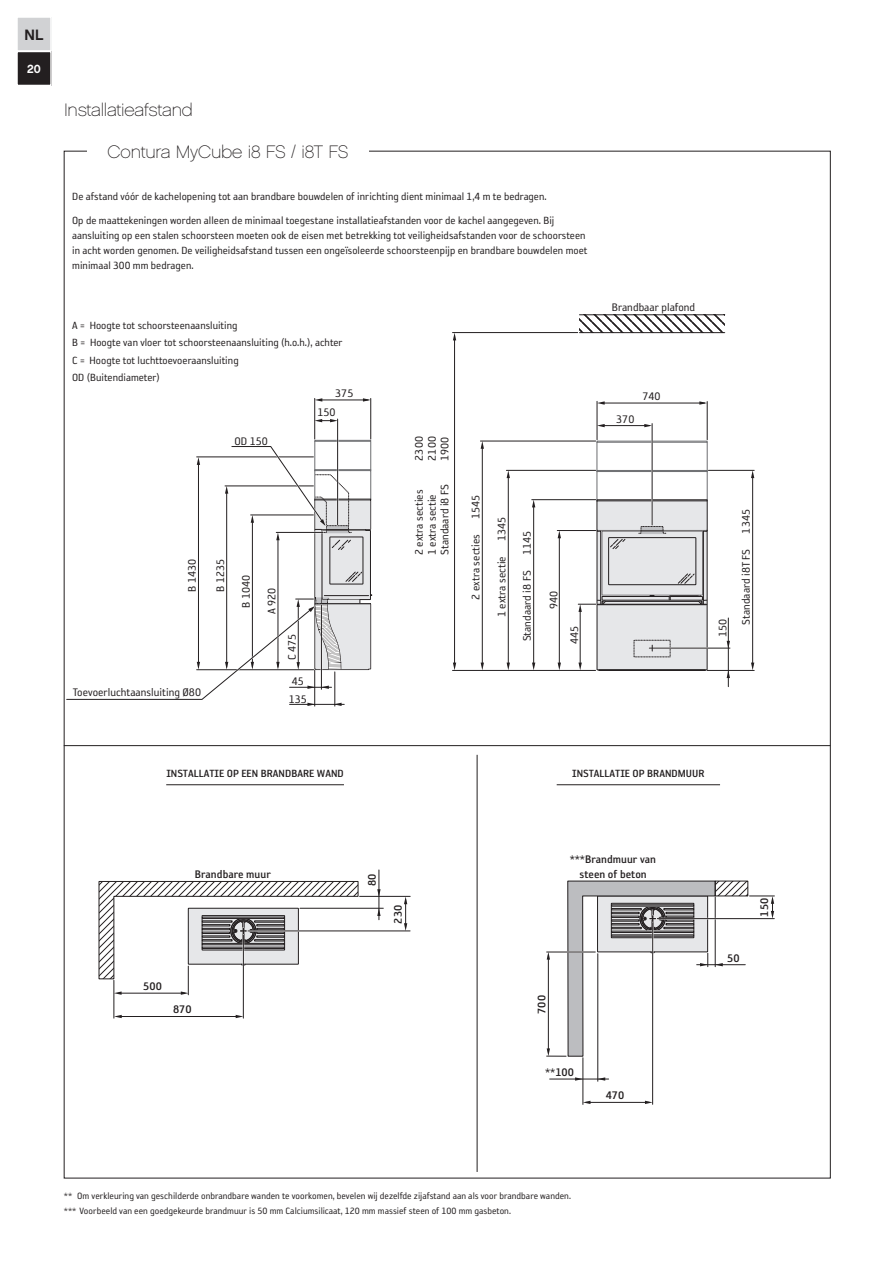
<style>
.page{position:relative;width:893px;height:1263px;background:#fff}
.page>*{position:absolute;margin:0;border:0;box-sizing:border-box;transform-origin:0 0}
.t1{font:18px "Chalet Paris Nineteen Sixty";letter-spacing:-.015em;color:#231f20}
.t2{font:15px "Chalet New York Nineteen Sixty";color:#231f20}
.t3{font:12.6px/17.1px "Reykjavik One OT A Gauge";color:#231f20}
.t4{font:12.6px/15.1px "Reykjavik One OT B Gauge";color:#231f20;text-align:center}
.t5{font:12px/17.4px "Reykjavik One OT A Gauge";color:#231f20}
.t6{font:12px "Reykjavik One OT B Gauge";color:#231f20}
.t7{font:12px "Chalet New York Nineteen Sixty";color:#fff}
.t8{font:10.5px/15px "Reykjavik One OT A Gauge";color:#231f20}
</style>
<div class="page">
<div style="left:17px;top:17px;width:34px;height:68px;background:#d1d2d4"></div>
<div style="left:16px;top:16px;width:36px;height:36px;border:2px solid #fff"></div>
<div style="left:17px;top:51px;width:34px;height:34px;background:#231f20"></div>
<div style="left:16px;top:51px;width:36px;height:35px;border:2px solid #fff"></div>
<hr style="left:64px;top:745px;width:766px;height:1px;background:#231f20">
<hr style="left:477px;top:755px;width:1px;height:417px;background:#231f20">
<hr style="left:314px;top:398px;width:1px;height:41px;background:#231f20">
<hr style="left:337px;top:419px;width:1px;height:106px;background:#231f20">
<svg style="left:66px;top:440px;width:306px;height:266px"></svg>
<hr style="left:320px;top:400px;width:48px;height:1px;background:#231f20">
<hr style="left:370px;top:398px;width:1px;height:41px;background:#231f20">
<svg style="left:315px;top:398px;width:7px;height:4px"></svg>
<svg style="left:363px;top:398px;width:8px;height:4px"></svg>
<svg style="left:314px;top:419px;width:24px;height:3px"></svg>
<hr style="left:300px;top:908px;width:83px;height:1px;background:#231f20">
<hr style="left:248px;top:931px;width:162px;height:1px;background:#231f20">
<hr style="left:379px;top:870px;width:1px;height:50px;background:#231f20">
<hr style="left:360px;top:896px;width:50px;height:1px;background:#231f20">
<svg style="left:404px;top:896px;width:3px;height:35px"></svg>
<svg style="left:377px;top:908px;width:4px;height:8px"></svg>
<svg style="left:377px;top:889px;width:4px;height:8px"></svg>
<hr style="left:243px;top:935px;width:1px;height:83px;background:#231f20">
<hr style="left:117px;top:1016px;width:123px;height:1px;background:#231f20">
<hr style="left:114px;top:980px;width:1px;height:38px;background:#231f20">
<svg style="left:114px;top:1015px;width:8px;height:3px"></svg>
<svg style="left:236px;top:1015px;width:7px;height:3px"></svg>
<svg style="left:98px;top:881px;width:261px;height:114px"></svg>
<svg style="left:723px;top:883px;width:23px;height:11px"></svg>
<div style="left:715px;top:881px;width:33px;height:15px;border:1px solid #231f20"></div>
<hr style="left:657px;top:918px;width:117px;height:1px;background:#231f20">
<svg style="left:749px;top:896px;width:25px;height:23px"></svg>
<hr style="left:697px;top:964px;width:48px;height:1px;background:#231f20">
<hr style="left:597px;top:954px;width:1px;height:127px;background:#231f20">
<hr style="left:652px;top:922px;width:1px;height:182px;background:#231f20">
<hr style="left:586px;top:1102px;width:63px;height:1px;background:#231f20">
<hr style="left:550px;top:1079px;width:59px;height:1px;background:#231f20">
<hr style="left:583px;top:1058px;width:1px;height:46px;background:#231f20">
<svg style="left:583px;top:1101px;width:7px;height:3px"></svg>
<svg style="left:645px;top:1101px;width:8px;height:3px"></svg>
<svg style="left:547px;top:880px;width:176px;height:177px"></svg>
<svg style="left:597px;top:1077px;width:8px;height:4px"></svg>
<svg style="left:575px;top:1077px;width:8px;height:4px"></svg>
<svg style="left:579px;top:315px;width:146px;height:17px"></svg>
<hr style="left:579px;top:314px;width:146px;height:1px;background:#231f20">
<hr style="left:579px;top:332px;width:146px;height:1px;background:#231f20">
<hr style="left:597px;top:401px;width:1px;height:39px;background:#231f20">
<hr style="left:602px;top:403px;width:103px;height:1px;background:#231f20">
<hr style="left:707px;top:401px;width:1px;height:39px;background:#231f20">
<hr style="left:652px;top:424px;width:1px;height:101px;background:#231f20">
<svg style="left:597px;top:401px;width:8px;height:4px"></svg>
<svg style="left:699px;top:401px;width:8px;height:4px"></svg>
<hr style="left:602px;top:425px;width:47px;height:1px;background:#231f20">
<svg style="left:597px;top:424px;width:8px;height:3px"></svg>
<svg style="left:644px;top:424px;width:8px;height:3px"></svg>
<hr style="left:452px;top:670px;width:144px;height:1px;background:#231f20">
<hr style="left:452px;top:332px;width:126px;height:1px;background:#231f20">
<hr style="left:532px;top:499px;width:64px;height:1px;background:#231f20">
<hr style="left:557px;top:530px;width:39px;height:1px;background:#231f20">
<hr style="left:454px;top:339px;width:1px;height:327px;background:#231f20">
<svg style="left:453px;top:663px;width:3px;height:7px"></svg>
<svg style="left:453px;top:333px;width:3px;height:7px"></svg>
<hr style="left:533px;top:506px;width:1px;height:160px;background:#231f20">
<svg style="left:532px;top:663px;width:3px;height:7px"></svg>
<svg style="left:532px;top:500px;width:3px;height:7px"></svg>
<hr style="left:506px;top:470px;width:90px;height:1px;background:#231f20">
<hr style="left:708px;top:470px;width:46px;height:1px;background:#231f20">
<hr style="left:508px;top:476px;width:1px;height:190px;background:#231f20">
<svg style="left:507px;top:663px;width:3px;height:7px"></svg>
<svg style="left:507px;top:470px;width:3px;height:8px"></svg>
<hr style="left:752px;top:476px;width:1px;height:190px;background:#231f20">
<svg style="left:751px;top:663px;width:3px;height:7px"></svg>
<svg style="left:751px;top:470px;width:3px;height:8px"></svg>
<hr style="left:480px;top:441px;width:116px;height:1px;background:#231f20">
<hr style="left:482px;top:447px;width:1px;height:219px;background:#231f20">
<svg style="left:481px;top:663px;width:3px;height:7px"></svg>
<svg style="left:481px;top:441px;width:3px;height:8px"></svg>
<hr style="left:559px;top:537px;width:1px;height:129px;background:#231f20">
<svg style="left:558px;top:663px;width:3px;height:7px"></svg>
<svg style="left:558px;top:531px;width:3px;height:7px"></svg>
<hr style="left:707px;top:670px;width:47px;height:1px;background:#231f20">
<hr style="left:649px;top:648px;width:81px;height:1px;background:#231f20">
<hr style="left:728px;top:618px;width:1px;height:69px;background:#231f20">
<svg style="left:727px;top:641px;width:3px;height:7px"></svg>
<svg style="left:727px;top:670px;width:3px;height:8px"></svg>
<svg style="left:578px;top:441px;width:130px;height:230px"></svg>
<hr style="left:557px;top:784px;width:163px;height:1px;background:#231f20">
<hr style="left:166px;top:784px;width:178px;height:1px;background:#231f20">
<p class="t2" style="left:25px;top:25px;width:20px">NL</p>
<p class="t7" style="left:27px;top:61px;width:15px">20</p>
<h1 class="t1" style="left:64px;top:99px;width:130px">Installatieafstand</h1>
<h1 class="t1" style="left:108px;top:141px;width:242px">Contura MyCube i8 FS / i8T FS</h1>
<p class="t5" style="left:72px;top:185px;width:484px;line-height:24px">De afstand vóór de kachelopening tot aan brandbare bouwdelen of inrichting dient minimaal 1,4 m te bedragen.<br>Op de maattekeningen worden alleen de minimaal toegestane installatieafstanden voor de kachel aangegeven. Bij</p>
<p class="t5" style="left:72px;top:228px;width:517px;line-height:15px">aansluiting op een stalen schoorsteen moeten ook de eisen met betrekking tot veiligheidsafstanden voor de schoorsteen in acht worden genomen. De veiligheidsafstand tussen een ongeïsoleerde schoorsteenpijp en brandbare bouwdelen moet minimaal 300 mm bedragen.</p>
<p class="t5" style="left:72px;top:317px;width:272px">A = Hoogte tot schoorsteenaansluiting<br>B = Hoogte van vloer tot schoorsteenaansluiting (h.o.h.), achter C = Hoogte tot luchttoevoeraansluiting<br>OD (Buitendiameter)</p>
<p class="t3" style="left:234px;top:432px;width:35px">OD 150</p>
<p class="t3" style="left:317px;top:384px;width:37px;line-height:19.2px;text-indent:18px">375<br>150</p>
<p class="t3" style="left:411px;top:461px;width:26px;rotate:-90deg">2300</p>
<p class="t3" style="left:423px;top:461px;width:26px;rotate:-90deg">2100</p>
<p class="t3" style="left:436px;top:461px;width:26px;rotate:-90deg">1900</p>
<p class="t3" style="left:612px;top:299px;width:85px">Brandbaar plafond</p>
<p class="t3" style="left:616px;top:410px;width:20px">370</p>
<p class="t3" style="left:643px;top:388px;width:20px">740</p>
<p class="t3" style="left:184px;top:592px;width:34px;rotate:-90deg">B 1430</p>
<p class="t3" style="left:208px;top:608px;width:51px;line-height:25.7px;text-indent:16px;rotate:-90deg">B 1235<br>B 1040</p>
<p class="t3" style="left:73px;top:684px;width:130px">Toevoerluchtaansluiting Ø80</p>
<p class="t3" style="left:263px;top:614px;width:28px;rotate:-90deg">A 920</p>
<p class="t3" style="left:283px;top:660px;width:28px;rotate:-90deg">C 475</p>
<p class="t3" style="left:289px;top:673px;width:20px">45<br>135</p>
<p class="t3" style="left:436px;top:555px;width:72px;rotate:-90deg">Standaard i8 FS</p>
<p class="t3" style="left:411px;top:555px;width:67px;rotate:-90deg">2 extra secties</p>
<p class="t3" style="left:423px;top:555px;width:62px;rotate:-90deg">1 extra sectie</p>
<p class="t3" style="left:467px;top:600px;width:106px;rotate:-90deg">2 extra secties 1545</p>
<p class="t3" style="left:493px;top:617px;width:102px;rotate:-90deg">1 extra sectie 1345</p>
<p class="t3" style="left:518px;top:641px;width:112px;rotate:-90deg">Standaard i8 FS 1145</p>
<p class="t3" style="left:545px;top:609px;width:20px;rotate:-90deg">940</p>
<p class="t3" style="left:566px;top:644px;width:20px;rotate:-90deg">445</p>
<p class="t3" style="left:714px;top:637px;width:20px;rotate:-90deg">150</p>
<p class="t3" style="left:737px;top:625px;width:117px;rotate:-90deg">Standaard i8T FS 1345</p>
<p class="t6" style="left:166px;top:767px;width:179px">INSTALLATIE OP EEN BRANDBARE WAND</p>
<p class="t6" style="left:572px;top:767px;width:134px">INSTALLATIE OP BRANDMUUR</p>
<p class="t4" style="left:195px;top:866px;width:78px">Brandbare muur</p>
<p class="t4" style="left:143px;top:979px;width:20px">500</p>
<p class="t4" style="left:173px;top:1001px;width:20px">870</p>
<p class="t4" style="left:364px;top:886px;width:14px;rotate:-90deg">80</p>
<p class="t4" style="left:390px;top:923px;width:20px;rotate:-90deg">230</p>
<p class="t4" style="left:570px;top:851px;width:88px">***Brandmuur van steen of beton</p>
<p class="t4" style="left:534px;top:1014px;width:20px;rotate:-90deg">700</p>
<p class="t4" style="left:545px;top:1064px;width:30px">**100</p>
<p class="t4" style="left:606px;top:1087px;width:20px">470</p>
<p class="t4" style="left:727px;top:950px;width:14px">50</p>
<p class="t4" style="left:757px;top:917px;width:20px;rotate:-90deg">150</p>
<p class="t8" style="left:64px;top:1189px;width:509px">** Om verkleuring van geschilderde onbrandbare wanden te voorkomen, bevelen wij dezelfde zijafstand aan als voor brandbare wanden. *** Voorbeeld van een goedgekeurde brandmuur is 50 mm Calciumsilicaat, 120 mm massief steen of 100 mm gasbeton.</p>
</div>
